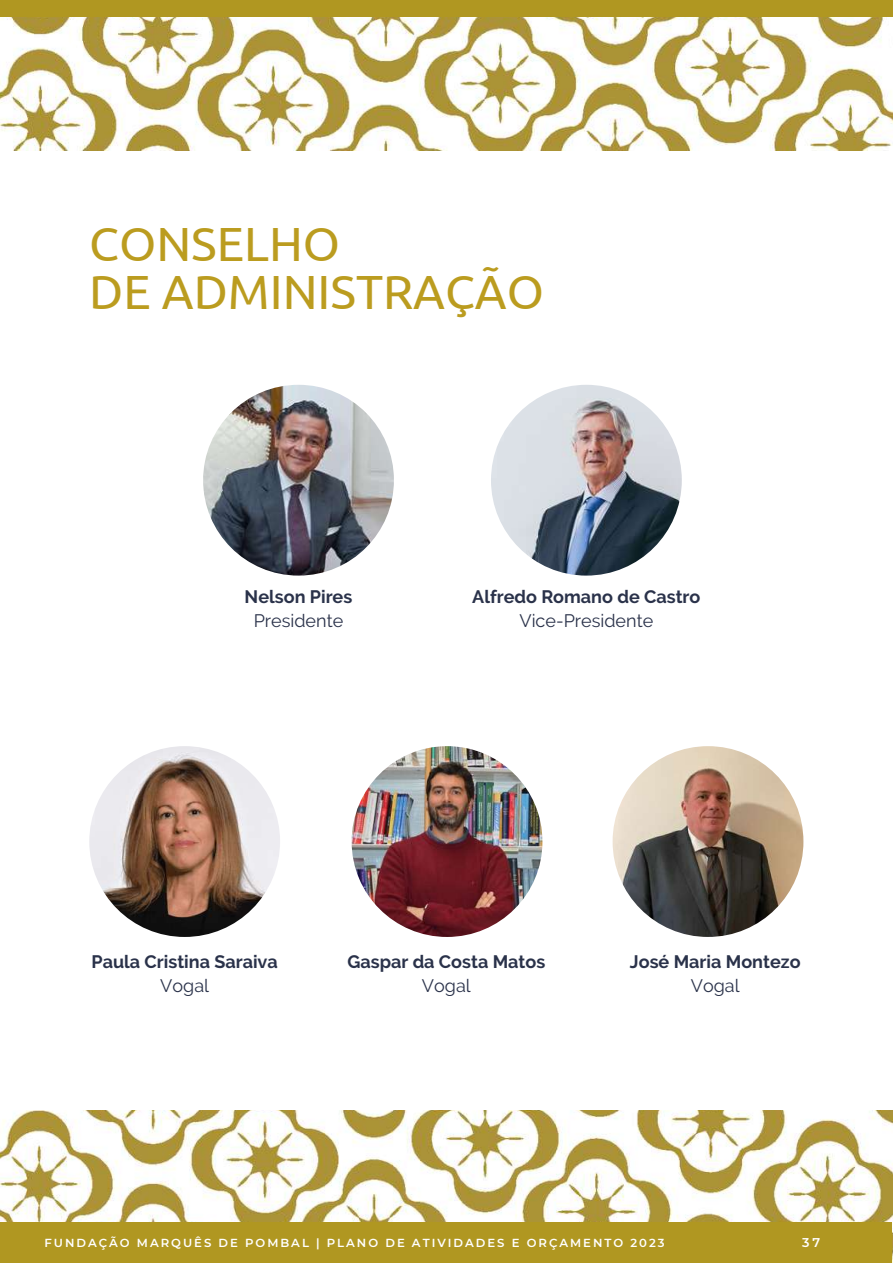
<style>
.page{position:relative;width:893px;height:1264px;background:#fff}
.page>*{position:absolute;margin:0;border:0;box-sizing:border-box;transform-origin:0 0}
.t1{font:48px/47.2px "Ubuntu";color:#bb9c1f}
.t2{font:700 18px "Raleway";color:#2a324a}
.t3{font:18px "Raleway";color:#2a324a}
.t4{font:600 12.75px "Montserrat";color:#fff}
.t5{font:600 11.7px "Montserrat";letter-spacing:.17em;color:#fff}
</style>
<div class="page">
<img style="left:203px;top:385px;width:191px;height:190px;border-radius:50%">
<img style="left:491px;top:385px;width:190px;height:190px;border-radius:50%">
<img style="left:89px;top:746px;width:191px;height:191px;border-radius:50%">
<img style="left:351px;top:746px;width:191px;height:191px;border-radius:50%">
<img style="left:612px;top:746px;width:191px;height:191px;border-radius:50%">
<img style="left:0;top:1110px;width:892px;height:152px">
<img style="left:0;top:17px;width:892px;height:133px">
<div style="left:0;top:1222px;width:891px;height:40px;background:#b09721"></div>
<div style="left:0;top:0;width:892px;height:17px;background:#b09721"></div>
<h1 class="t1" style="left:89px;top:220px;width:456px">CONSELHO<br>DE ADMINISTRAÇÃO</h1>
<p class="t2" style="left:244px;top:586px;width:109px">Nelson Pires</p>
<p class="t3" style="left:254px;top:610px;width:91px">Presidente</p>
<p class="t2" style="left:472px;top:586px;width:230px">Alfredo Romano de Castro</p>
<p class="t3" style="left:519px;top:610px;width:135px">Vice-Presidente</p>
<p class="t2" style="left:91px;top:951px;width:188px">Paula Cristina Saraiva</p>
<p class="t3" style="left:160px;top:974px;width:50px">Vogal</p>
<p class="t2" style="left:347px;top:951px;width:199px">Gaspar da Costa Matos</p>
<p class="t3" style="left:422px;top:974px;width:50px">Vogal</p>
<p class="t2" style="left:630px;top:951px;width:172px">José Maria Montezo</p>
<p class="t3" style="left:691px;top:974px;width:50px">Vogal</p>
<p class="t5" style="left:44px;top:1235px;width:621px">FUNDAÇÃO MARQUÊS DE POMBAL | PLANO DE ATIVIDADES E ORÇAMENTO 2023</p>
<p class="t4" style="left:802px;top:1235px;width:20px">37</p>
</div>
